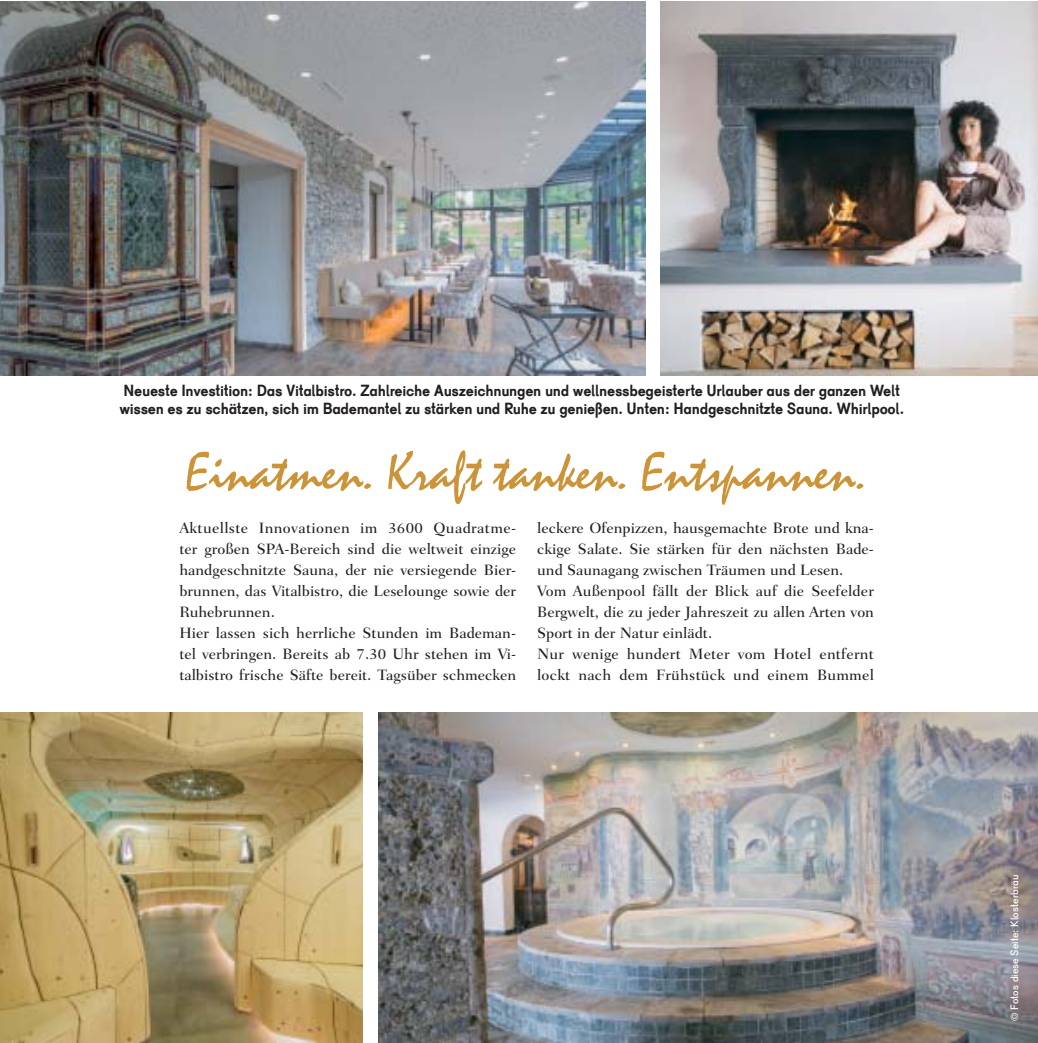
<style>
.page{position:relative;width:1038px;height:1043px;background:#fff}
.page>*{position:absolute;margin:0;border:0;box-sizing:border-box;transform-origin:0 0}
.t1{font:52.5px "Mistral Com";color:#cc9339}
.t2{font:700 15.75px/17.5px "Schulbuch Bayern OT";letter-spacing:-.02em;color:#231f1f}
.t3{font:500 15.22px/21px "Fairfield LT Std";color:#231f1f}
.t4{font:10.5px "Schulbuch Bayern OT";color:#fff}
</style>
<div class="page">
<img style="left:0;top:1px;width:645px;height:375px">
<img style="left:660px;top:1px;width:378px;height:375px">
<img style="left:378px;top:712px;width:660px;height:331px">
<img style="left:0;top:712px;width:363px;height:331px">
<p class="t2" style="left:119px;top:383px;width:786px">Neueste Investition: Das Vitalbistro. Zahlreiche Auszeichnungen und wellnessbegeisterte Urlauber aus der ganzen Welt wissen es zu schätzen, sich im Bademantel zu stärken und Ruhe zu genießen. Unten: Handgeschnitzte Sauna. Whirlpool.</p>
<h1 class="t1" style="left:186px;top:451px;width:683px">Einatmen. Kraft tanken. Entspannen.</h1>
<p class="t3" style="left:179px;top:518px;width:338px">Aktuellste Innovationen im 3600 Quadratme&shy;ter großen SPA-Bereich sind die weltweit einzige handgeschnitzte Sauna, der nie versiegende Bier&shy;brunnen, das Vitalbistro, die Leselounge sowie der Ruhebrunnen.<br>Hier lassen sich herrliche Stunden im Bademan&shy;tel verbringen. Bereits ab 7.30 Uhr stehen im Vi&shy;talbistro frische Säfte bereit. Tagsüber schmecken</p>
<p class="t3" style="left:537px;top:518px;width:338px">leckere Ofenpizzen, hausgemachte Brote und kna&shy;ckige Salate. Sie stärken für den nächsten Bade&shy;und Saunagang zwischen Träumen und Lesen.<br>Vom Außenpool fällt der Blick auf die Seefelder Bergwelt, die zu jeder Jahreszeit zu allen Arten von Sport in der Natur einlädt.<br>Nur wenige hundert Meter vom Hotel entfernt lockt nach dem Frühstück und einem Bummel</p>
<p class="t4" style="left:1009px;top:1021px;width:147px;rotate:-90deg">© Fotos diese Seite: Klosterbräu</p>
</div>
